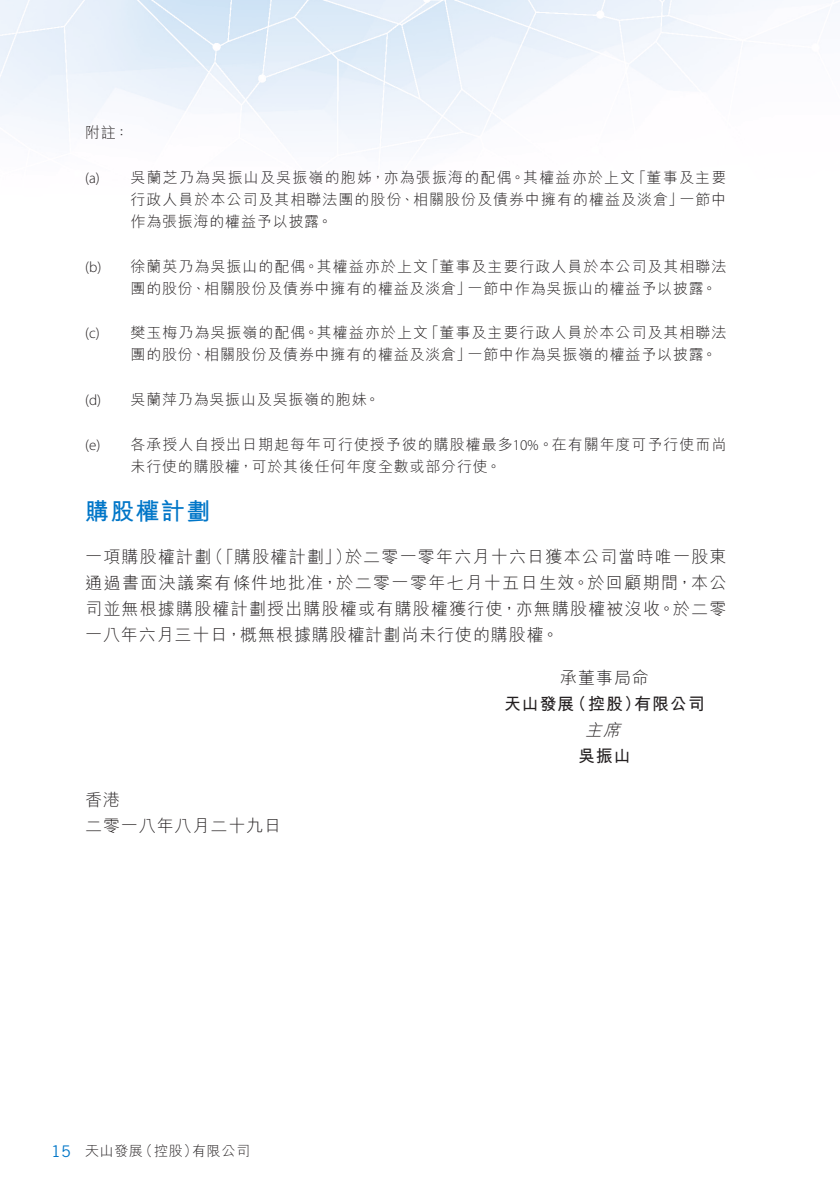
<style>
.page{position:relative;width:840px;height:1191px;background:#fff}
.page>*{position:absolute;margin:0;border:0;box-sizing:border-box;transform-origin:0 0}
.t1{font:700 24px "M Hei HK";letter-spacing:.05em;color:#0076c8}
.t2{font:300 17px/26px "M Hei HK";letter-spacing:.07em;color:#231f20}
.t3{font:700 17px "M Hei HK";letter-spacing:.05em;color:#231f20}
.t4{font:300 17px/26px "M Hei HK";letter-spacing:.05em;color:#231f20}
.t5{font:italic 300 17px "M Hei HK";color:#231f20}
.t6{font:16px "Trade Gothic LT Std";color:#0076c8}
.t7{font:300 15px/22px "M Hei HK";letter-spacing:.065em;color:#231f20}
.t8{font:300 15px "Myriad Pro";color:#231f20}
.t9{font:300 14px "M Hei HK";letter-spacing:.045em;color:#231f20}
.s1{font-family:"Myriad Pro"}
</style>
<div class="page">
<img style="left:0;top:0;width:840px;height:148px">
<p class="t7" style="left:85px;top:121px;width:45px">附註：</p>
<p class="t8" style="left:85px;top:169px;width:16px">a( )</p>
<p class="t7" style="left:130px;top:166px;width:506px">吳蘭芝乃為吳振山及吳振嶺的胞姊，亦為張振海的配偶。其權益亦於上文</p>
<p class="t7" style="left:631px;top:166px;width:96px">「董事及主要</p>
<p class="t8" style="left:85px;top:257px;width:18px">b( )</p>
<p class="t7" style="left:130px;top:188px;width:554px">行政人員於本公司及其相聯法團的股份、相關股份及債券中擁有的權益及淡倉」作為張振海的權益予以披露。</p>
<p class="t7" style="left:424px;top:255px;width:303px">「董事及主要行政人員於本公司及其相聯法</p>
<p class="t7" style="left:679px;top:188px;width:48px">一節中</p>
<p class="t7" style="left:130px;top:255px;width:299px">徐蘭英乃為吳振山的配偶。其權益亦於上文</p>
<p class="t8" style="left:85px;top:324px;width:16px">c( )</p>
<p class="t7" style="left:130px;top:277px;width:342px">團的股份、相關股份及債券中擁有的權益及淡倉」</p>
<p class="t7" style="left:424px;top:321px;width:303px">「董事及主要行政人員於本公司及其相聯法</p>
<p class="t7" style="left:467px;top:277px;width:251px">一節中作為吳振山的權益予以披露。</p>
<p class="t7" style="left:130px;top:321px;width:299px">樊玉梅乃為吳振嶺的配偶。其權益亦於上文</p>
<p class="t8" style="left:85px;top:391px;width:18px">d( )</p>
<p class="t7" style="left:130px;top:343px;width:342px">團的股份、相關股份及債券中擁有的權益及淡倉」</p>
<p class="t7" style="left:130px;top:388px;width:251px">吳蘭萍乃為吳振山及吳振嶺的胞妹。</p>
<p class="t7" style="left:467px;top:343px;width:251px">一節中作為吳振嶺的權益予以披露。</p>
<p class="t8" style="left:85px;top:435px;width:17px">e( )</p>
<p class="t7" style="left:130px;top:433px;width:597px">各承授人自授出日期起每年可行使授予彼的購股權最多<span class="s1">10%</span>。在有關年度可予行使而尚</p>
<p class="t7" style="left:130px;top:455px;width:372px">未行使的購股權，可於其後任何年度全數或部分行使。</p>
<h1 class="t1" style="left:85px;top:494px;width:126px">購股權計劃</h1>
<p class="t2" style="left:345px;top:544px;width:383px">於二零一零年六月十六日獲本公司當時唯一股東</p>
<p class="t2" style="left:206px;top:544px;width:147px">（「購股權計劃」）</p>
<p class="t2" style="left:85px;top:544px;width:642px">一項購股權計劃<br>通過書面決議案有條件地批准，於二零一零年七月十五日生效。於回顧期間，本公司並無根據購股權計劃授出購股權或有購股權獲行使，亦無購股權被沒收。於二零一八年六月三十日，概無根據購股權計劃尚未行使的購股權。</p>
<p class="t2" style="left:560px;top:665px;width:90px">承董事局命</p>
<p class="t3" style="left:634px;top:692px;width:72px">有限公司</p>
<p class="t3" style="left:569px;top:692px;width:73px">（控股）</p>
<p class="t3" style="left:503px;top:692px;width:72px">天山發展</p>
<p class="t4" style="left:85px;top:786px;width:197px">香港<br>二零一八年八月二十九日</p>
<p class="t5" style="left:585px;top:721px;width:41px">主席</p>
<p class="t3" style="left:577px;top:744px;width:54px">吳振山</p>
<p class="t6" style="left:51px;top:1142px;width:21px">15</p>
<p class="t9" style="left:139px;top:1144px;width:60px">（控股）</p>
<p class="t9" style="left:192px;top:1144px;width:59px">有限公司</p>
<p class="t9" style="left:85px;top:1144px;width:59px">天山發展</p>
</div>
